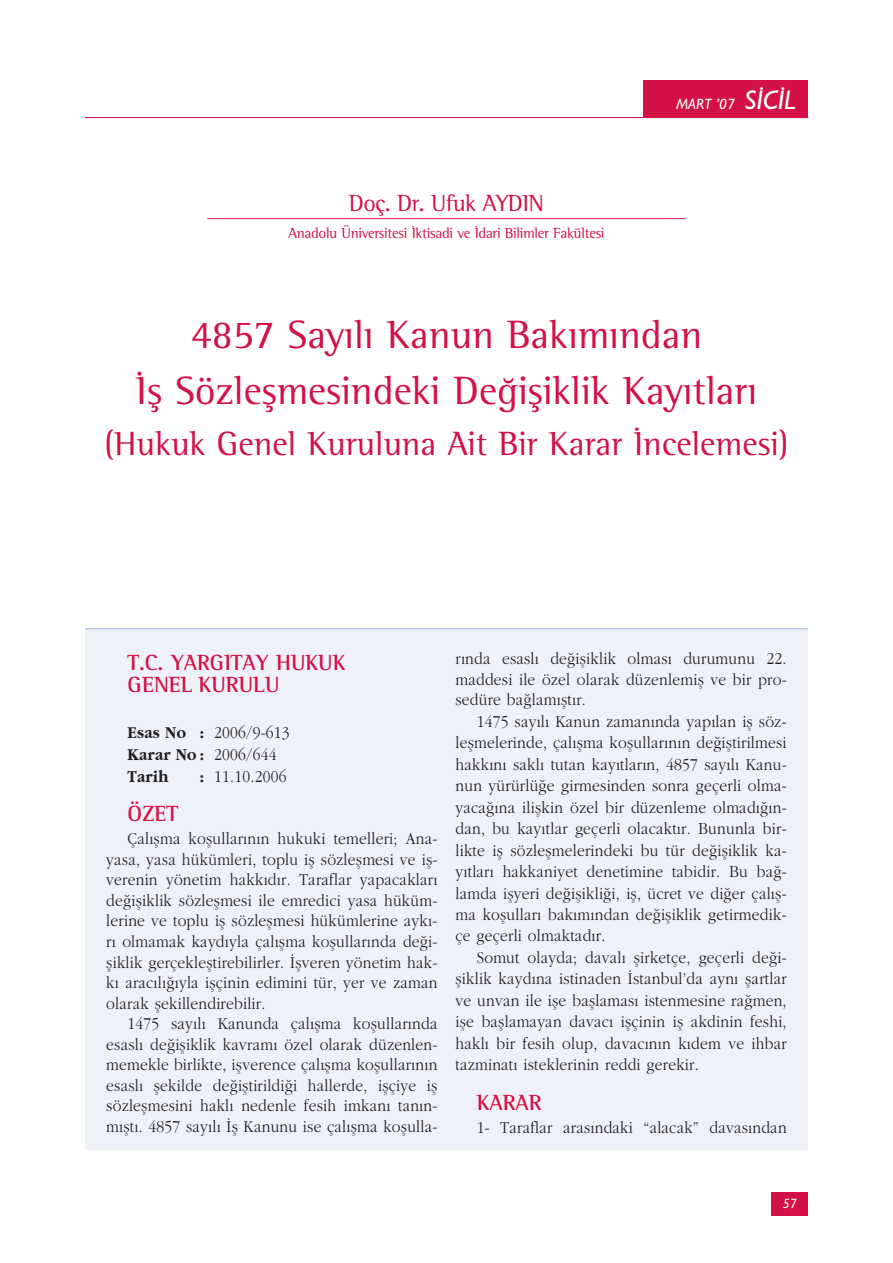
<style>
.page{position:relative;width:893px;height:1263px;background:#fff}
.page>*{position:absolute;margin:0;border:0;box-sizing:border-box;transform-origin:0 0}
.t1{font:40.5px/56.6px "Rotis Semi Serif";color:#d31145;text-align:center}
.t2{font:34.5px "Rotis Semi Serif";color:#d31145}
.t3{font:24px "Rotis Semi Serif";letter-spacing:-.025em;color:#d31145}
.t4{font:700 22.5px/22px "Rotis Semi Serif";letter-spacing:-.005em;color:#d31145}
.t5{font:17.25px/20.5px "Garamond Turk";letter-spacing:.015em;color:#231f20;text-align:justify;scale:.9 1}
.t6{font:17.25px/21.9px "Garamond Bold Turk";letter-spacing:.015em;color:#231f20;scale:.9 1}
.t7{font:15px "Rotis Semi Serif";letter-spacing:-.02em;color:#d31145}
.t8{font:italic 500 15px "Gill Sans";color:#fff}
.t9{font:italic 500 13.5px "Gill Sans";color:#fff}
.s1{font-size:27px}
.s2{font-family:"Garamond Bold Turk"}
.s3{font-family:"Garamond Turk"}
</style>
<div class="page">
<hr style="left:207px;top:218px;width:479px;height:1px;background:#d31145">
<div style="left:771px;top:1192px;width:37px;height:23px;background:#d31145"></div>
<div style="left:643px;top:81px;width:165px;height:37px;background:#d31145"></div>
<hr style="left:85px;top:117px;width:723px;height:1px;background:#d31145">
<div style="left:85px;top:629px;width:723px;height:520px;background:#eff1f9"></div>
<hr style="left:85px;top:628px;width:723px;height:1px;background:#a0b4dd">
<h3 class="t3" style="left:349px;top:194px;width:197px">Doç. Dr. Ufuk AYDIN</h3>
<p class="t7" style="left:288px;top:227px;width:318px">Anadolu Üniversitesi ‹ktisadi ve ‹dari Bilimler Fakültesi</p>
<p class="t8" style="left:676px;top:99px;width:121px">MART ’07 <span class="s1">S‹C‹L</span></p>
<h1 class="t1" style="left:136px;top:309px;width:623px">4857 Say›l› Kanun Bak›m›ndan<br>‹fl Sözleflmesindeki De¤ifliklik Kay›tlar›</h1>
<h2 class="t2" style="left:105px;top:431px;width:685px">(Hukuk Genel Kuruluna Ait Bir Karar ‹ncelemesi)</h2>
<h3 class="t4" style="left:128px;top:653px;width:220px">T.C. YARGITAY HUKUK<br>GENEL KURULU</h3>
<p class="t5" style="left:128px;top:723px;width:182px"><span class="s2">Esas No :</span> 2006/9-613</p>
<p class="t6" style="left:128px;top:744px;width:167px">Karar No : <span class="s3">2006/644<br></span>Tarih</p>
<p class="t5" style="left:200px;top:767px;width:98px"><span class="s2">:</span> 11.10.2006</p>
<h3 class="t4" style="left:128px;top:805px;width:52px">ÖZET</h3>
<p class="t5" style="left:106px;top:830px;width:369px;text-indent:21px">Çal›flma koflullar›n›n hukuki temelleri; Ana&shy;yasa, yasa hükümleri, toplu ifl sözleflmesi ve ifl&shy;verenin yönetim hakk›d›r. Taraflar yapacaklar› de¤ifliklik sözleflmesi ile emredici yasa hüküm&shy;lerine ve toplu ifl sözleflmesi hükümlerine ayk›- r› olmamak kayd›yla çal›flma koflullar›nda de¤i&shy;fliklik gerçeklefltirebilirler. ‹flveren yönetim hak&shy;k› arac›l›¤›yla iflçinin edimini tür, yer ve zaman olarak flekillendirebilir.</p>
<p class="t5" style="left:106px;top:1015px;width:369px;text-indent:21px">1475 say›l› Kanunda çal›flma koflullar›nda esasl› de¤ifliklik kavram› özel olarak düzenlen&shy;memekle birlikte, iflverence çal›flma koflullar›n›n esasl› flekilde de¤ifltirildi¤i hallerde, iflçiye ifl sözleflmesini hakl› nedenle fesih imkan› tan›n&shy;m›flt›. 4857 say›l› ‹fl Kanunu ise çal›flma koflulla-</p>
<p class="t5" style="left:455px;top:650px;width:369px">r›nda esasl› de¤ifliklik olmas› durumunu 22. maddesi ile özel olarak düzenlemifl ve bir pro&shy;sedüre ba¤lam›flt›r.</p>
<p class="t5" style="left:455px;top:712px;width:369px;line-height:21.5px;text-indent:21px">1475 say›l› Kanun zaman›nda yap›lan ifl söz&shy;leflmelerinde, çal›flma koflullar›n›n de¤ifltirilmesi hakk›n› sakl› tutan kay›tlar›n, 4857 say›l› Kanu&shy;nun yürürlü¤e girmesinden sonra geçerli olma&shy;yaca¤›na iliflkin özel bir düzenleme olmad›¤›n&shy;dan, bu kay›tlar geçerli olacakt›r. Bununla bir&shy;likte ifl sözleflmelerindeki bu tür de¤ifliklik ka&shy;y›tlar› hakkaniyet denetimine tabidir. Bu ba¤- lamda iflyeri de¤iflikli¤i, ifl, ücret ve di¤er çal›fl&shy;ma koflullar› bak›m›ndan de¤ifliklik getirmedik&shy;çe geçerli olmaktad›r.</p>
<p class="t5" style="left:455px;top:948px;width:369px;line-height:21.5px;text-indent:21px">Somut olayda; daval› flirketçe, geçerli de¤i&shy;fliklik kayd›na istinaden ‹stanbul’da ayn› flartlar ve unvan ile ifle bafllamas› istenmesine ra¤men, ifle bafllamayan davac› iflçinin ifl akdinin feshi, hakl› bir fesih olup, davac›n›n k›dem ve ihbar tazminat› isteklerinin reddi gerekir.</p>
<h3 class="t4" style="left:477px;top:1093px;width:66px">KARAR</h3>
<p class="t5" style="left:477px;top:1119px;width:346px">1- Taraflar aras›ndaki “alacak” davas›ndan</p>
<p class="t9" style="left:783px;top:1198px;width:16px">57</p>
</div>
